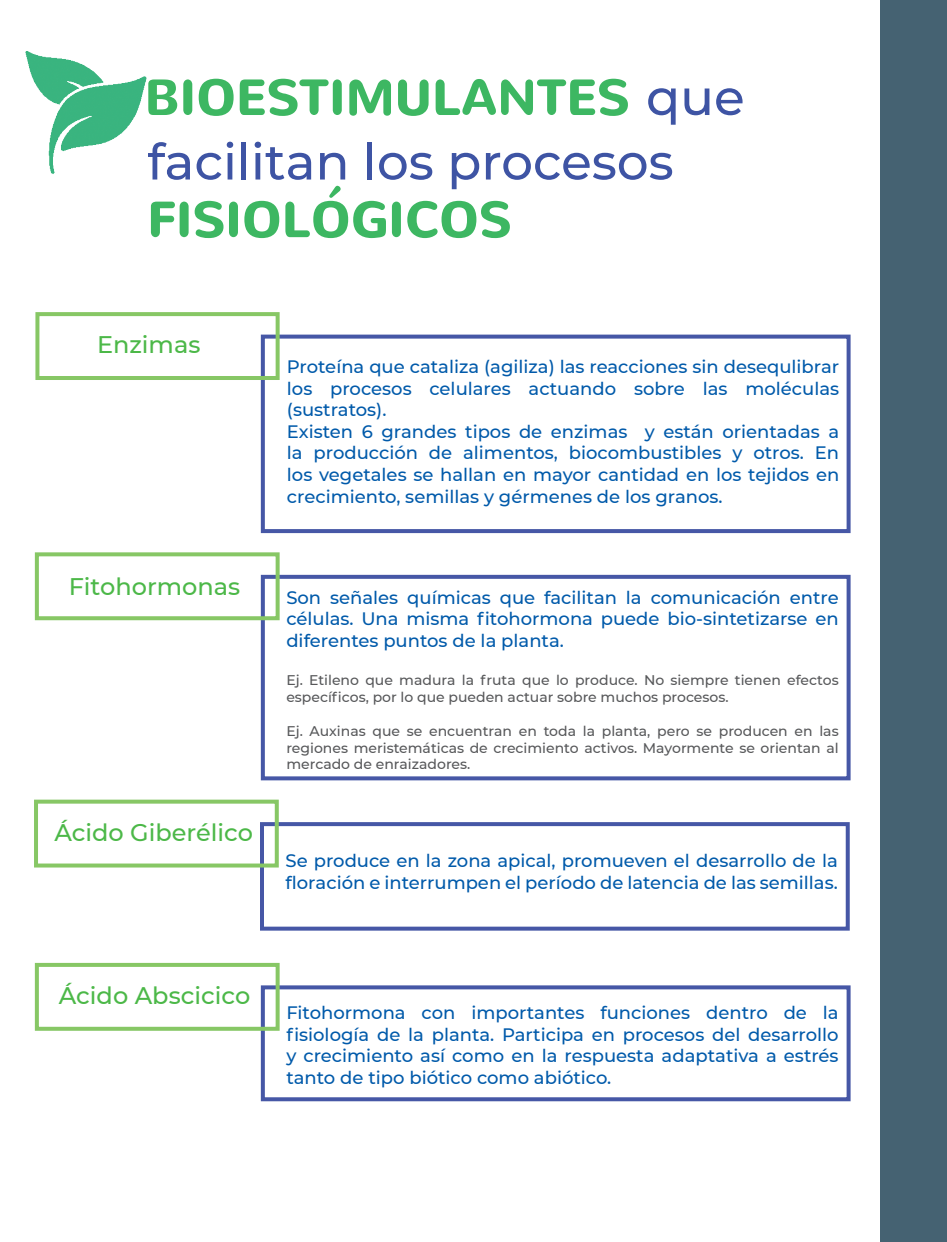
<style>
.page{position:relative;width:947px;height:1242px;background:#fff}
.page>*{position:absolute;margin:0;border:0;box-sizing:border-box;transform-origin:0 0}
.t1{font:900 50px "Nunito";color:#3db762}
.t2{font:500 50px "Montserrat";color:#3e54a4}
.t3{font:500 24px "Montserrat";color:#4cb848}
.t4{font:500 18px/21.6px "Montserrat";color:#015aaa}
.t5{font:500 14px/16.8px "Montserrat";color:#57585a}
.s1{font-family:"Montserrat";font-weight:500;color:#3e54a4}
</style>
<div class="page">
<div style="left:880px;top:0;width:67px;height:1241px;background:#456272"></div>
<img style="left:25px;top:51px;width:122px;height:123px">
<div style="left:261px;top:334px;width:589px;height:199px;border:4px solid #4657a6"></div>
<div style="left:261px;top:575px;width:589px;height:205px;border:4px solid #4657a6"></div>
<div style="left:260px;top:822px;width:590px;height:108px;border:4px solid #4657a6"></div>
<div style="left:261px;top:985px;width:589px;height:116px;border:4px solid #4657a6"></div>
<div style="left:35px;top:312px;width:245px;height:68px;border:4px solid #87c765"></div>
<div style="left:35px;top:552px;width:245px;height:68px;border:4px solid #87c765"></div>
<div style="left:34px;top:799px;width:245px;height:68px;border:4px solid #87c765"></div>
<div style="left:35px;top:963px;width:245px;height:67px;border:4px solid #87c765"></div>
<h1 class="t1" style="left:145px;top:50px;width:601px">BIOESTIMULANTES <span class="s1">que</span></h1>
<h1 class="t2" style="left:147px;top:127px;width:528px">facilitan los procesos</h1>
<h1 class="t1" style="left:147px;top:172px;width:366px">FISIOLÓGICOS</h1>
<h2 class="t3" style="left:97px;top:328px;width:105px">Enzimas</h2>
<h2 class="t3" style="left:69px;top:570px;width:173px">Fitohormonas</h2>
<h2 class="t3" style="left:54px;top:815px;width:200px">Ácido Giberélico</h2>
<p class="t4" style="left:287px;top:355px;width:554px">Proteína que cataliza (agiliza) las reacciones sin desequlibrar los procesos celulares actuando sobre las moléculas (sustratos).<br>Existen 6 grandes tipos de enzimas y están orientadas a la producción de alimentos, biocombustibles y otros. En los vegetales se hallan en mayor cantidad en los tejidos en crecimiento, semillas y gérmenes de los granos.</p>
<p class="t4" style="left:286px;top:586px;width:554px;text-align:justify">Son señales químicas que facilitan la comunicación entre células. Una misma fitohormona puede bio-sintetizarse en diferentes puntos de la planta.</p>
<p class="t5" style="left:286px;top:671px;width:554px">Ej. Etileno que madura la fruta que lo produce. No siempre tienen efectos específicos, por lo que pueden actuar sobre muchos procesos.</p>
<p class="t5" style="left:286px;top:722px;width:554px;text-align:justify">Ej. Auxinas que se encuentran en toda la planta, pero se producen en las regiones meristemáticas de crecimiento activos. Mayormente se orientan al mercado de enraizadores.</p>
<p class="t4" style="left:285px;top:849px;width:554px">Se produce en la zona apical, promueven el desarrollo de la floración e interrumpen el período de latencia de las semillas.</p>
<h2 class="t3" style="left:59px;top:978px;width:193px">Ácido Abscicico</h2>
<p class="t4" style="left:286px;top:1001px;width:554px;text-align:justify">Fitohormona con importantes funciones dentro de la fisiología de la planta. Participa en procesos del desarrollo y crecimiento así como en la respuesta adaptativa a estrés tanto de tipo biótico como abiótico.</p>
</div>
